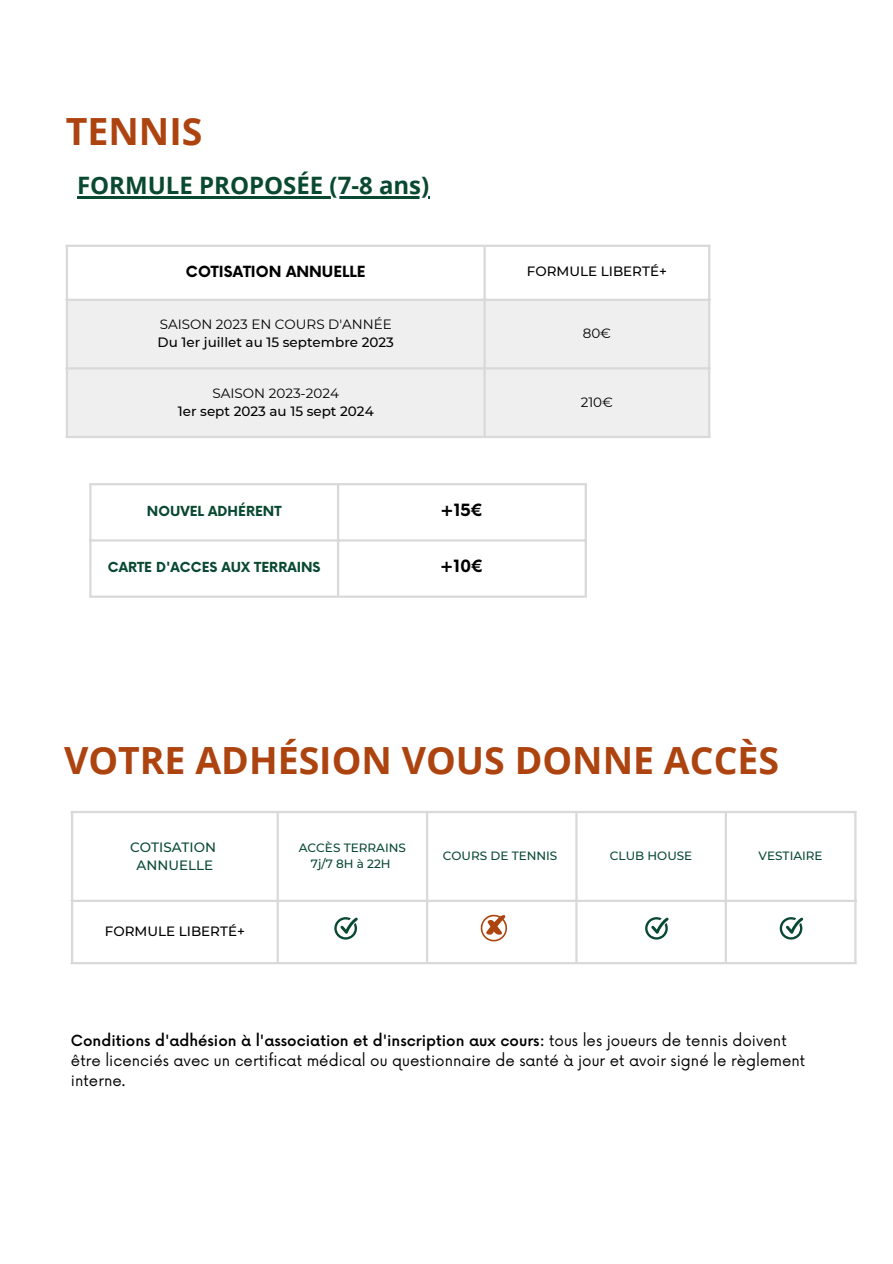
<style>
.page{position:relative;width:893px;height:1264px;background:#fff}
.page>*{position:absolute;margin:0;border:0;box-sizing:border-box;transform-origin:0 0}
.t1{font:700 37.5px "Open Sans";color:#ad430f}
.t2{font:700 24px "Open Sans";color:#094931}
.t3{font:700 16.5px "Now";color:#000}
.t4{font:15px/20.2px "Now";color:#000}
.t5{font:700 15px "Now";color:#000}
.t6{font:500 13.5px "Montserrat";color:#000}
.t7{font:13.5px "Montserrat";color:#000}
.t8{font:700 13.5px "Now";color:#094931}
.t9{font:500 13.5px "Montserrat";color:#094931}
.t10{font:500 12px/16px "Montserrat";color:#094931;text-align:center}
.s1{font-weight:500}
</style>
<div class="page">
<div style="left:68px;top:301px;width:640px;height:135px;background:#efefef"></div>
<hr style="left:66px;top:247px;width:2px;height:189px;background:#d9d9d9">
<hr style="left:483px;top:247px;width:2px;height:189px;background:#d9d9d9">
<hr style="left:708px;top:247px;width:2px;height:189px;background:#d9d9d9">
<hr style="left:66px;top:245px;width:644px;height:2px;background:#d9d9d9">
<hr style="left:66px;top:299px;width:644px;height:2px;background:#d9d9d9">
<hr style="left:66px;top:367px;width:644px;height:2px;background:#d9d9d9">
<hr style="left:66px;top:436px;width:644px;height:2px;background:#d9d9d9">
<hr style="left:89px;top:485px;width:2px;height:110px;background:#d9d9d9">
<hr style="left:337px;top:485px;width:2px;height:110px;background:#d9d9d9">
<hr style="left:584px;top:485px;width:3px;height:110px;background:#d9d9d9">
<hr style="left:89px;top:483px;width:498px;height:2px;background:#d9d9d9">
<hr style="left:89px;top:539px;width:498px;height:2px;background:#d9d9d9">
<hr style="left:89px;top:595px;width:498px;height:3px;background:#d9d9d9">
<hr style="left:77px;top:196px;width:352px;height:3px;background:#094931">
<hr style="left:71px;top:813px;width:2px;height:149px;background:#d9d9d9">
<hr style="left:276px;top:813px;width:3px;height:149px;background:#d9d9d9">
<hr style="left:426px;top:813px;width:2px;height:149px;background:#d9d9d9">
<hr style="left:575px;top:813px;width:2px;height:149px;background:#d9d9d9">
<hr style="left:724px;top:813px;width:3px;height:149px;background:#d9d9d9">
<hr style="left:854px;top:813px;width:2px;height:149px;background:#d9d9d9">
<hr style="left:71px;top:810px;width:785px;height:3px;background:#d9d9d9">
<hr style="left:71px;top:899px;width:785px;height:3px;background:#d9d9d9">
<hr style="left:71px;top:962px;width:785px;height:2px;background:#d9d9d9">
<svg style="left:334px;top:917px;width:24px;height:22px"></svg>
<svg style="left:645px;top:917px;width:23px;height:22px"></svg>
<svg style="left:779px;top:917px;width:24px;height:22px"></svg>
<svg style="left:480px;top:914px;width:28px;height:28px"></svg>
<p class="t1" style="left:66px;top:105px;width:138px">TENNIS</p>
<p class="t2" style="left:77px;top:169px;width:354px">FORMULE PROPOSÉE (7-8 ans)</p>
<p class="t5" style="left:186px;top:264px;width:181px">COTISATION ANNUELLE</p>
<p class="t6" style="left:527px;top:263px;width:141px">FORMULE LIBERTÉ+</p>
<p class="t7" style="left:160px;top:316px;width:233px">SAISON 2023 EN COURS D'ANNÉE</p>
<p class="t6" style="left:157px;top:334px;width:238px">Du 1er juillet au 15 septembre 2023</p>
<p class="t7" style="left:582px;top:325px;width:30px">80€</p>
<p class="t7" style="left:212px;top:384px;width:128px">SAISON 2023-2024</p>
<p class="t6" style="left:178px;top:402px;width:197px">1er sept 2023 au 15 sept 2024</p>
<p class="t8" style="left:147px;top:503px;width:136px">NOUVEL ADHÉRENT</p>
<p class="t3" style="left:440px;top:501px;width:44px">+15€</p>
<p class="t8" style="left:108px;top:560px;width:214px">CARTE D'ACCES AUX TERRAINS</p>
<p class="t3" style="left:440px;top:557px;width:45px">+10€</p>
<p class="t7" style="left:580px;top:393px;width:34px">210€</p>
<p class="t1" style="left:64px;top:734px;width:716px">VOTRE ADHÉSION VOUS DONNE ACCÈS</p>
<p class="t9" style="left:130px;top:838px;width:87px">COTISATION</p>
<p class="t9" style="left:137px;top:856px;width:78px">ANNUELLE</p>
<p class="t6" style="left:105px;top:923px;width:141px">FORMULE LIBERTÉ+</p>
<p class="t10" style="left:299px;top:839px;width:108px">ACCÈS TERRAINS<br>7j/7 8H à 22H</p>
<p class="t10" style="left:443px;top:847px;width:116px">COURS DE TENNIS</p>
<p class="t10" style="left:610px;top:847px;width:84px">CLUB HOUSE</p>
<p class="t10" style="left:758px;top:847px;width:66px">VESTIAIRE</p>
<p class="t4" style="left:71px;top:1030px;width:735px"><span class="s1">Conditions d'adhésion à l'association et d'inscription aux cours:</span> tous les joueurs de tennis doivent être licenciés avec un certificat médical ou questionnaire de santé à jour et avoir signé le règlement interne.</p>
</div>
